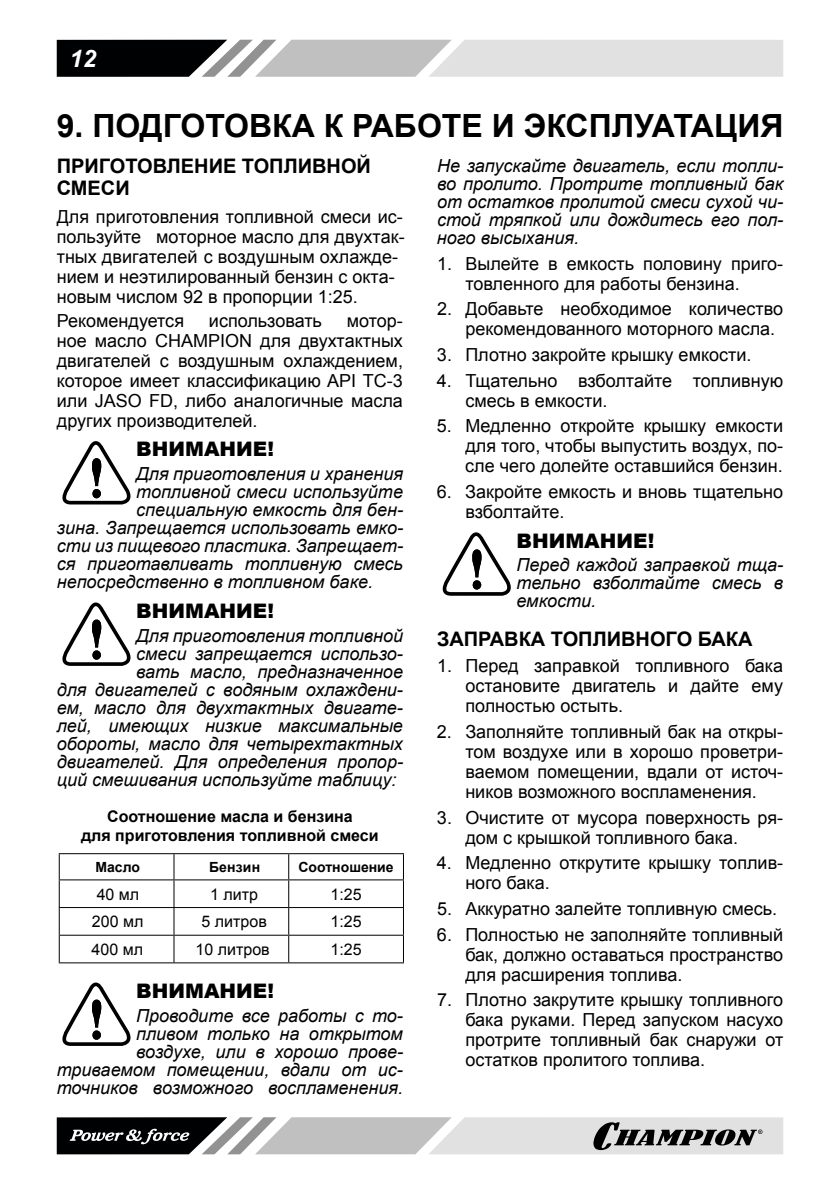
<style>
.page{position:relative;width:840px;height:1191px;background:#fff}
.page>*{position:absolute;margin:0;border:0;box-sizing:border-box;transform-origin:0 0}
.t1{font:700 32px "Arial";color:#000}
.t2{font:italic 700 24px "Arial";color:#fff}
.t3{font:700 20px/22px "Arial";color:#000}
.t4{font:900 20px "Arial";color:#000}
.t5{font:18px/20px "Arial";color:#000}
.t6{font:italic 18px/18px "Arial";color:#000;text-align:justify}
.t7{font:700 16px/19.2px "Arial";color:#000;text-align:center}
.t8{font:16px "Arial";color:#000}
.t9{font:700 14px "Arial";color:#000}
</style>
<div class="page">
<svg style="left:57px;top:40px;width:725px;height:37px;background:#aaaaab"></svg>
<svg style="left:57px;top:1117px;width:725px;height:37px;background:#a1a2a2"></svg>
<svg style="left:62px;top:441px;width:69px;height:63px"></svg>
<svg style="left:62px;top:602px;width:69px;height:64px"></svg>
<svg style="left:62px;top:982px;width:69px;height:64px"></svg>
<svg style="left:442px;top:532px;width:69px;height:64px"></svg>
<hr style="left:59px;top:853px;width:115px;height:1px;background:#000">
<hr style="left:174px;top:853px;width:114px;height:1px;background:#000">
<hr style="left:288px;top:853px;width:116px;height:1px;background:#000">
<hr style="left:59px;top:879px;width:115px;height:1px;background:#000">
<hr style="left:174px;top:879px;width:114px;height:1px;background:#000">
<hr style="left:288px;top:879px;width:116px;height:1px;background:#000">
<hr style="left:59px;top:907px;width:115px;height:1px;background:#000">
<hr style="left:174px;top:907px;width:114px;height:1px;background:#000">
<hr style="left:288px;top:907px;width:116px;height:1px;background:#000">
<hr style="left:59px;top:934px;width:115px;height:1px;background:#000">
<svg style="left:59px;top:854px;width:1px;height:108px"></svg>
<hr style="left:174px;top:934px;width:114px;height:1px;background:#000">
<svg style="left:173px;top:854px;width:1px;height:108px"></svg>
<hr style="left:288px;top:934px;width:116px;height:1px;background:#000">
<svg style="left:288px;top:854px;width:1px;height:108px"></svg>
<svg style="left:403px;top:854px;width:1px;height:108px"></svg>
<hr style="left:59px;top:962px;width:115px;height:1px;background:#000">
<hr style="left:174px;top:962px;width:114px;height:1px;background:#000">
<hr style="left:288px;top:962px;width:116px;height:1px;background:#000">
<h2 class="t2" style="left:70px;top:44px;width:28px">12</h2>
<h1 class="t1" style="left:57px;top:107px;width:727px">9. ПОДГОТОВКА К РАБОТЕ И ЭКСПЛУАТАЦИЯ</h1>
<p class="t3" style="left:57px;top:156px;width:315px">ПРИГОТОВЛЕНИЕ ТОПЛИВНОЙ<br>СМЕСИ</p>
<p class="t6" style="left:437px;top:157px;width:347px">Не запускайте двигатель, если топли&shy;во пролито. Протрите топливный бак от остатков пролитой смеси сухой чи&shy;стой тряпкой или дождитесь его пол&shy;ного высыхания.</p>
<p class="t5" style="left:465px;top:253px;width:319px;text-indent:-28px">1. Вылейте в емкость половину приго&shy;товленного для работы бензина.</p>
<p class="t5" style="left:465px;top:299px;width:319px;text-indent:-28px">2. Добавьте необходимое количество рекомендованного моторного масла.</p>
<p class="t5" style="left:437px;top:345px;width:316px">3. Плотно закройте крышку емкости.</p>
<p class="t5" style="left:465px;top:370px;width:319px;text-indent:-28px">4. Тщательно взболтайте топливную смесь в емкости.</p>
<p class="t5" style="left:465px;top:416px;width:319px;text-align:justify;text-indent:-28px">5. Медленно откройте крышку емкости для того, чтобы выпустить воздух, по&shy;сле чего долейте оставшийся бензин.</p>
<p class="t5" style="left:465px;top:482px;width:319px;text-indent:-28px">6. Закройте емкость и вновь тщательно взболтайте.</p>
<p class="t4" style="left:516px;top:526px;width:139px">ВНИМАНИЕ!</p>
<p class="t6" style="left:516px;top:556px;width:268px">Перед каждой заправкой тща&shy;тельно взболтайте смесь в емкости.</p>
<p class="t3" style="left:437px;top:629px;width:317px">ЗАПРАВКА ТОПЛИВНОГО БАКА</p>
<p class="t5" style="left:465px;top:656px;width:319px;text-align:justify;text-indent:-28px">1. Перед заправкой топливного бака остановите двигатель и дайте ему полностью остыть.</p>
<p class="t5" style="left:465px;top:721px;width:319px;text-align:justify;text-indent:-28px">2. Заполняйте топливный бак на откры&shy;том воздухе или в хорошо проветри&shy;ваемом помещении, вдали от источ&shy;ников возможного воспламенения.</p>
<p class="t5" style="left:465px;top:807px;width:319px;text-indent:-28px">3. Очистите от мусора поверхность ря&shy;дом с крышкой топливного бака.</p>
<p class="t5" style="left:465px;top:853px;width:319px;text-indent:-28px">4. Медленно открутите крышку топлив&shy;ного бака.</p>
<p class="t5" style="left:437px;top:898px;width:341px">5. Аккуратно залейте топливную смесь.</p>
<p class="t5" style="left:465px;top:924px;width:319px;text-align:justify;text-indent:-28px">6. Полностью не заполняйте топливный бак, должно оставаться пространство для расширения топлива.</p>
<p class="t5" style="left:465px;top:990px;width:319px;text-align:justify;text-indent:-28px">7. Плотно закрутите крышку топливного бака руками. Перед запуском насухо протрите топливный бак снаружи от остатков пролитого топлива.</p>
<p class="t5" style="left:57px;top:206px;width:349px">Для приготовления топливной смеси ис&shy;пользуйте моторное масло для двухтак&shy;тных двигателей с воздушным охлажде&shy;нием и неэтилированный бензин с окта&shy;новым числом 92 в пропорции 1:25.</p>
<p class="t5" style="left:57px;top:311px;width:129px">Рекомендуется</p>
<p class="t5" style="left:209px;top:311px;width:114px">использовать</p>
<p class="t5" style="left:57px;top:311px;width:347px;text-align:justify;text-indent:290px">мотор&shy;ное масло CHAMPION для двухтактных двигателей с воздушным охлаждением, которое имеет классификацию API TC-3 или JASO FD, либо аналогичные масла других производителей.</p>
<p class="t4" style="left:136px;top:435px;width:139px">ВНИМАНИЕ!</p>
<p class="t6" style="left:136px;top:465px;width:268px">Для приготовления и хранения</p>
<p class="t6" style="left:136px;top:483px;width:268px">топливной смеси используйте</p>
<p class="t6" style="left:136px;top:501px;width:268px">специальную емкость для бен-</p>
<p class="t6" style="left:57px;top:519px;width:347px">зина. Запрещается использовать емко-</p>
<p class="t6" style="left:57px;top:537px;width:347px">сти из пищевого пластика. Запрещает-</p>
<p class="t6" style="left:57px;top:555px;width:347px">ся приготавливать топливную смесь</p>
<p class="t6" style="left:57px;top:573px;width:318px">непосредственно в топливном баке.</p>
<p class="t4" style="left:136px;top:596px;width:139px">ВНИМАНИЕ!</p>
<p class="t6" style="left:136px;top:626px;width:268px">Для приготовления топливной</p>
<p class="t6" style="left:136px;top:644px;width:268px">смеси запрещается использо-</p>
<p class="t6" style="left:136px;top:662px;width:268px">вать масло, предназначенное</p>
<p class="t6" style="left:57px;top:680px;width:347px">для двигателей с водяным охлаждени-</p>
<p class="t6" style="left:57px;top:698px;width:347px">ем, масло для двухтактных двигате-</p>
<p class="t6" style="left:57px;top:716px;width:347px">лей, имеющих низкие максимальные</p>
<p class="t6" style="left:57px;top:734px;width:347px">обороты, масло для четырехтактных</p>
<p class="t6" style="left:57px;top:752px;width:347px">двигателей. Для определения пропор-</p>
<p class="t6" style="left:57px;top:770px;width:341px">ций смешивания используйте таблицу:</p>
<p class="t7" style="left:81px;top:807px;width:299px">Соотношение масла и бензина<br>для приготовления топливной смеси</p>
<p class="t9" style="left:95px;top:857px;width:46px">Масло</p>
<p class="t9" style="left:209px;top:857px;width:53px">Бензин</p>
<p class="t9" style="left:298px;top:857px;width:97px">Соотношение</p>
<p class="t8" style="left:97px;top:883px;width:44px">40 мл</p>
<p class="t8" style="left:210px;top:883px;width:49px">1 литр</p>
<p class="t8" style="left:330px;top:883px;width:33px">1:25</p>
<p class="t8" style="left:92px;top:911px;width:53px">200 мл</p>
<p class="t8" style="left:201px;top:911px;width:67px">5 литров</p>
<p class="t8" style="left:330px;top:911px;width:33px">1:25</p>
<p class="t8" style="left:91px;top:938px;width:53px">400 мл</p>
<p class="t8" style="left:195px;top:938px;width:76px">10 литров</p>
<p class="t8" style="left:330px;top:938px;width:33px">1:25</p>
<p class="t4" style="left:136px;top:976px;width:139px">ВНИМАНИЕ!</p>
<p class="t6" style="left:57px;top:1006px;width:347px;text-align:right">Проводите все работы с то-<br>пливом только на открытом<br>воздухе, или в хорошо прове&shy;триваемом помещении, вдали от ис&shy;точников возможного воспламенения.</p>
</div>
